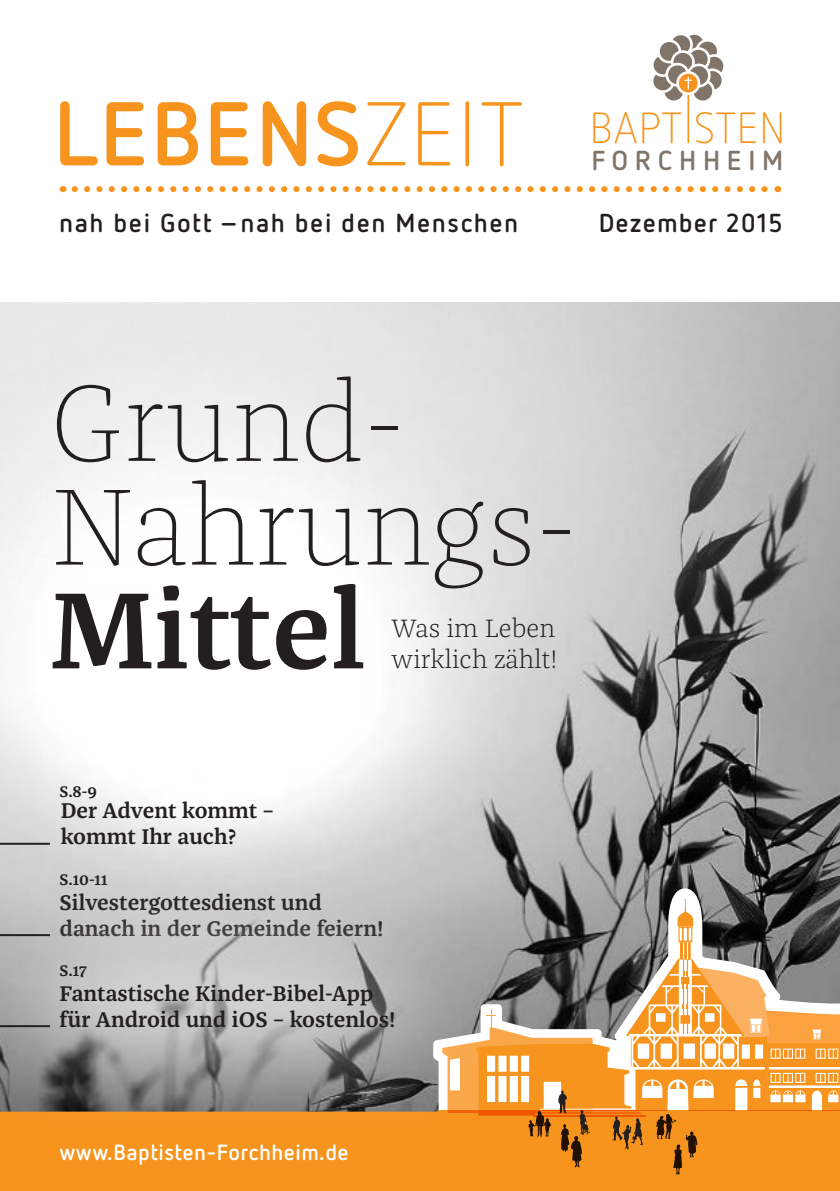
<style>
.page{position:relative;width:840px;height:1191px;background:#fff}
.page>*{position:absolute;margin:0;border:0;box-sizing:border-box;transform-origin:0 0}
.t1{font:100 112.2px/103.6px "Franziska OT";color:#231f20}
.t2{font:600 112.2px "Franziska OT";color:#231f20}
.t3{font:700 90.2px "Netto OT";letter-spacing:.01em;color:#f7941e}
.t4{font:300 43.6px "Netto OT";letter-spacing:.01em;color:#f7941e}
.t5{font:700 27.4px "Netto OT";letter-spacing:.245em;color:#817569}
.t6{font:700 26px "Netto OT";letter-spacing:.06em;color:#231f20}
.t7{font:300 26px/31.2px "Franziska OT";color:#231f20}
.t8{font:700 26px "Netto OT";letter-spacing:.04em;color:#231f20}
.t9{font:600 22px/26px "Franziska OT";color:#231f20}
.t10{font:700 22px "Netto OT";letter-spacing:.02em;color:#fff}
.t11{font:600 16px "Franziska OT";color:#231f20}
.s1{font-weight:300}
</style>
<div class="page">
<hr style="left:687px;top:83px;width:1px;height:59px;background:#f7941e">
<svg style="left:653px;top:34px;width:71px;height:73px"></svg>
<svg style="left:75px;top:186px;width:693px;height:6px"></svg>
<div style="left:0;top:1111px;width:839px;height:80px;background:#f7941e"></div>
<svg style="left:493px;top:1111px;width:205px;height:63px"></svg>
<img style="left:0;top:302px;width:839px;height:809px">
<svg style="left:0;top:880px;width:493px;height:236px;background:#b0aca7"></svg>
<hr style="left:0;top:842px;width:50px;height:2px;background:#231f20">
<hr style="left:0;top:1025px;width:50px;height:2px;background:#231f20">
<hr style="left:0;top:934px;width:50px;height:2px;background:#231f20">
<h2 class="t3" style="left:53px;top:77px;width:471px">LEBENS<span class="s1">ZEIT</span></h2>
<h3 class="t4" style="left:589px;top:101px;width:197px">BAPT STEN</h3>
<p class="t5" style="left:591px;top:143px;width:193px">FORCHHEIM</p>
<p class="t6" style="left:59px;top:206px;width:460px">nah bei Gott –nah bei den Menschen</p>
<p class="t8" style="left:598px;top:207px;width:185px">Dezember 2015</p>
<h1 class="t1" style="left:50px;top:374px;width:513px">Grund-<br>Nahrungs-</h1>
<h1 class="t2" style="left:50px;top:565px;width:316px">Mittel</h1>
<p class="t7" style="left:390px;top:613px;width:168px">Was im Leben wirklich zählt!</p>
<p class="t11" style="left:60px;top:782px;width:39px">S.8-9</p>
<p class="t9" style="left:61px;top:797px;width:214px">Der Advent kommt – kommt Ihr auch?</p>
<p class="t11" style="left:60px;top:870px;width:50px">S.10-11</p>
<p class="t9" style="left:60px;top:890px;width:325px">Silvestergottesdienst und danach in der Gemeinde feiern!</p>
<p class="t11" style="left:60px;top:961px;width:29px">S.17</p>
<p class="t9" style="left:60px;top:981px;width:337px">Fantastische Kinder-Bibel-App für Android und iOS – kostenlos!</p>
<p class="t10" style="left:60px;top:1138px;width:290px">www.Baptisten-Forchheim.de</p>
</div>
